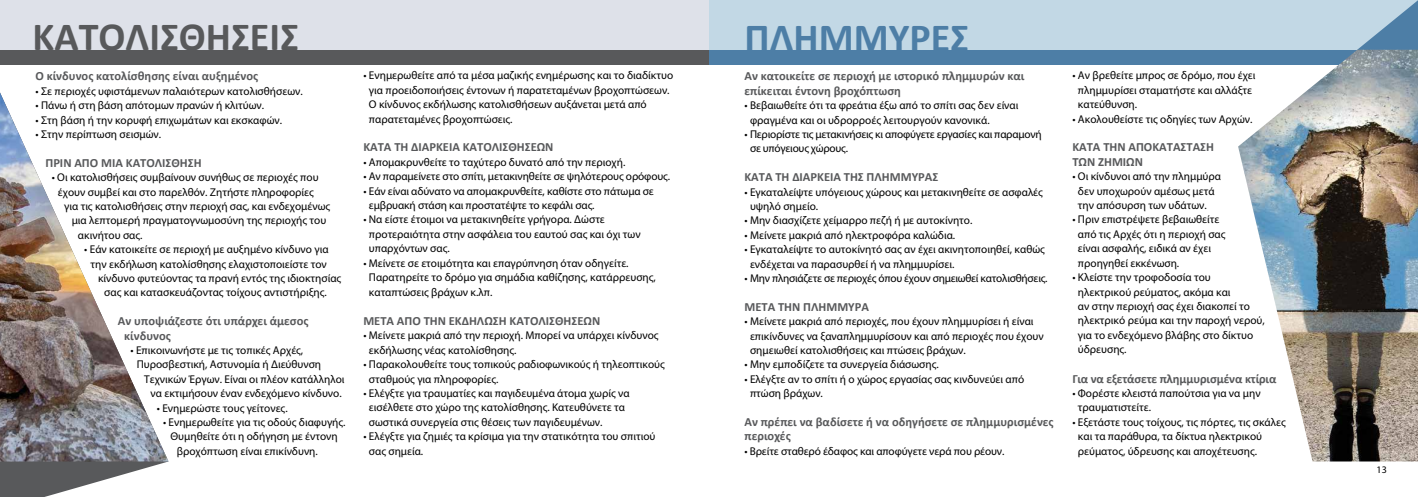
<style>
.page{position:relative;width:1418px;height:497px;background:#fff}
.page>*{position:absolute;margin:0;border:0;box-sizing:border-box;transform-origin:0 0}
.t1{font:700 40px "Calibri";color:#58595b}
.t2{font:700 40px "Calibri";color:#4d7ea6}
.t3{font:700 12.5px/14.4px "Calibri";color:#58595b}
.t4{font:11.25px/14.4px "Myriad Pro";color:#000}
.t5{font:11.25px/14.4px "Myriad Pro";letter-spacing:-.02em;color:#000}
.t6{font:10px "Myriad Pro";color:#000}
</style>
<div class="page">
<div style="left:709px;top:0;width:708px;height:64px;background:#c2d8e5"></div>
<div style="left:709px;top:50px;width:708px;height:14px;background:#4d7ea6"></div>
<svg style="left:1357px;top:1px;width:60px;height:49px"></svg>
<div style="left:0;top:0;width:709px;height:64px;background:#dee1e9"></div>
<svg style="left:0;top:461px;width:168px;height:35px;fill:#58595b"></svg>
<img style="left:0;top:92px;width:168px;height:369px">
<div style="left:0;top:50px;width:709px;height:14px;background:#58595b"></div>
<img style="left:1238px;top:50px;width:179px;height:411px">
<h1 class="t1" style="left:33px;top:12px;width:268px">ΚΑΤΟΛΙΣΘΗΣΕΙΣ</h1>
<p class="t3" style="left:35px;top:69px;width:224px">Ο κίνδυνος κατολίσθησης είναι αυξημένος</p>
<p class="t4" style="left:35px;top:84px;width:269px">• Σε περιοχές υφιστάμενων παλαιότερων κατολισθήσεων.</p>
<p class="t4" style="left:35px;top:98px;width:230px">• Πάνω ή στη βάση απότομων πρανών ή κλιτύων.</p>
<p class="t4" style="left:35px;top:113px;width:248px">• Στη βάση ή την κορυφή επιχωμάτων και εκσκαφών.</p>
<p class="t4" style="left:35px;top:127px;width:127px">• Στην περίπτωση σεισμών.</p>
<p class="t3" style="left:45px;top:155px;width:158px">ΠΡΙΝ ΑΠΟ ΜΙΑ ΚΑΤΟΛΙΣΘΗΣΗ</p>
<p class="t4" style="left:52px;top:170px;width:268px">• Οι κατολισθήσεις συμβαίνουν συνήθως σε περιοχές που</p>
<p class="t4" style="left:58px;top:185px;width:257px">έχουν συμβεί και στο παρελθόν. Ζητήστε πληροφορίες</p>
<p class="t4" style="left:64px;top:199px;width:267px">για τις κατολισθήσεις στην περιοχή σας, και ενδεχομένως</p>
<p class="t4" style="left:72px;top:213px;width:256px">μια λεπτομερή πραγματογνωμοσύνη της περιοχής του</p>
<p class="t4" style="left:78px;top:228px;width:66px">ακινήτου σας.</p>
<p class="t4" style="left:84px;top:242px;width:246px">• Εάν κατοικείτε σε περιοχή με αυξημένο κίνδυνο για</p>
<p class="t4" style="left:90px;top:256px;width:238px">την εκδήλωση κατολίσθησης ελαχιστοποιείστε τον</p>
<p class="t4" style="left:98px;top:271px;width:245px">κίνδυνο φυτεύοντας τα πρανή εντός της ιδιοκτησίας</p>
<p class="t4" style="left:104px;top:285px;width:224px">σας και κατασκευάζοντας τοίχους αντιστήριξης.</p>
<p class="t3" style="left:124px;top:313px;width:186px;text-indent:-6px">Αν υποψιάζεστε ότι υπάρχει άμεσος κίνδυνος</p>
<p class="t4" style="left:130px;top:343px;width:174px">• Επικοινωνήστε με τις τοπικές Αρχές,</p>
<p class="t4" style="left:137px;top:357px;width:186px">Πυροσβεστική, Αστυνομία ή Διεύθυνση</p>
<p class="t4" style="left:144px;top:371px;width:202px">Τεχνικών Έργων. Είναι οι πλέον κατάλληλοι</p>
<p class="t4" style="left:150px;top:386px;width:193px">να εκτιμήσουν έναν ενδεχόμενο κίνδυνο.</p>
<p class="t4" style="left:157px;top:400px;width:132px">• Ενημερώστε τους γείτονες.</p>
<p class="t4" style="left:163px;top:415px;width:184px">• Ενημερωθείτε για τις οδούς διαφυγής.</p>
<p class="t4" style="left:170px;top:429px;width:169px">Θυμηθείτε ότι η οδήγηση με έντονη</p>
<p class="t4" style="left:177px;top:443px;width:143px">βροχόπτωση είναι επικίνδυνη.</p>
<p class="t4" style="left:369px;top:69px;width:306px;text-indent:-6px">• Ενημερωθείτε από τα μέσα μαζικής ενημέρωσης και το διαδίκτυο για προειδοποιήσεις έντονων ή παρατεταμένων βροχοπτώσεων.<br>Ο κίνδυνος εκδήλωσης κατολισθήσεων αυξάνεται μετά από παρατεταμένες βροχοπτώσεις.</p>
<p class="t3" style="left:363px;top:140px;width:192px">ΚΑΤΑ ΤΗ ΔΙΑΡΚΕΙΑ ΚΑΤΟΛΙΣΘΗΣΕΩΝ</p>
<p class="t4" style="left:363px;top:155px;width:263px">• Απομακρυνθείτε το ταχύτερο δυνατό από την περιοχή.</p>
<p class="t4" style="left:363px;top:169px;width:308px">• Αν παραμείνετε στο σπίτι, μετακινηθείτε σε ψηλότερους ορόφους.</p>
<p class="t4" style="left:369px;top:184px;width:286px;text-indent:-6px">• Εάν είναι αδύνατο να απομακρυνθείτε, καθίστε στο πάτωμα σε εμβρυακή στάση και προστατέψτε το κεφάλι σας.</p>
<p class="t4" style="left:369px;top:212px;width:273px;text-indent:-6px">• Να είστε έτοιμοι να μετακινηθείτε γρήγορα. Δώστε προτεραιότητα στην ασφάλεια του εαυτού σας και όχι των υπαρχόντων σας.</p>
<p class="t4" style="left:369px;top:255px;width:288px;text-indent:-6px">• Μείνετε σε ετοιμότητα και επαγρύπνηση όταν οδηγείτε.<br>Παρατηρείτε το δρόμο για σημάδια καθίζησης, κατάρρευσης, καταπτώσεις βράχων κ.λπ.</p>
<p class="t3" style="left:363px;top:313px;width:238px">ΜΕΤΑ ΑΠΟ ΤΗΝ ΕΚΔΗΛΩΣΗ ΚΑΤΟΛΙΣΘΗΣΕΩΝ</p>
<p class="t4" style="left:369px;top:328px;width:291px;text-indent:-6px">• Μείνετε μακριά από την περιοχή. Μπορεί να υπάρχει κίνδυνος εκδήλωσης νέας κατολίσθησης.</p>
<p class="t4" style="left:369px;top:357px;width:297px;text-indent:-6px">• Παρακολουθείτε τους τοπικούς ραδιοφωνικούς ή τηλεοπτικούς σταθμούς για πληροφορίες.</p>
<p class="t4" style="left:369px;top:385px;width:262px;text-indent:-6px">• Ελέγξτε για τραυματίες και παγιδευμένα άτομα χωρίς να εισέλθετε στο χώρο της κατολίσθησης. Κατευθύνετε τα σωστικά συνεργεία στις θέσεις των παγιδευμένων.</p>
<p class="t4" style="left:369px;top:429px;width:288px;text-indent:-6px">• Ελέγξτε για ζημιές τα κρίσιμα για την στατικότητα του σπιτιού σας σημεία.</p>
<h1 class="t2" style="left:744px;top:12px;width:226px">ΠΛΗΜΜΥΡΕΣ</h1>
<p class="t3" style="left:744px;top:69px;width:281px">Αν κατοικείτε σε περιοχή με ιστορικό πλημμυρών και επίκειται έντονη βροχόπτωση</p>
<p class="t4" style="left:750px;top:98px;width:270px;text-indent:-6px">• Βεβαιωθείτε ότι τα φρεάτια έξω από το σπίτι σας δεν είναι φραγμένα και οι υδρορροές λειτουργούν κανονικά.</p>
<p class="t5" style="left:750px;top:127px;width:293px;text-indent:-6px">• Περιορίστε τις μετακινήσεις κι αποφύγετε εργασίες και παραμονή σε υπόγειους χώρους.</p>
<p class="t3" style="left:744px;top:170px;width:195px">ΚΑΤΑ ΤΗ ΔΙΑΡΚΕΙΑ ΤΗΣ ΠΛΗΜΜΥΡΑΣ</p>
<p class="t4" style="left:750px;top:185px;width:294px;text-indent:-6px">• Εγκαταλείψτε υπόγειους χώρους και μετακινηθείτε σε ασφαλές υψηλό σημείο.</p>
<p class="t4" style="left:744px;top:213px;width:229px">• Μην διασχίζετε χείμαρρο πεζή ή με αυτοκίνητο.</p>
<p class="t4" style="left:744px;top:228px;width:212px">• Μείνετε μακριά από ηλεκτροφόρα καλώδια.</p>
<p class="t4" style="left:750px;top:242px;width:296px;text-indent:-6px">• Εγκαταλείψτε το αυτοκίνητό σας αν έχει ακινητοποιηθεί, καθώς ενδέχεται να παρασυρθεί ή να πλημμυρίσει.</p>
<p class="t5" style="left:744px;top:271px;width:304px">• Μην πλησιάζετε σε περιοχές όπου έχουν σημειωθεί κατολισθήσεις.</p>
<p class="t3" style="left:744px;top:299px;width:126px">ΜΕΤΑ ΤΗΝ ΠΛΗΜΜΥΡΑ</p>
<p class="t4" style="left:750px;top:314px;width:295px;text-indent:-6px">• Μείνετε μακριά από περιοχές, που έχουν πλημμυρίσει ή είναι επικίνδυνες να ξαναπλημμυρίσουν και από περιοχές που έχουν σημειωθεί κατολισθήσεις και πτώσεις βράχων.</p>
<p class="t4" style="left:744px;top:357px;width:196px">• Μην εμποδίζετε τα συνεργεία διάσωσης.</p>
<p class="t4" style="left:750px;top:371px;width:276px;text-indent:-6px">• Ελέγξτε αν το σπίτι ή ο χώρος εργασίας σας κινδυνεύει από πτώση βράχων.</p>
<p class="t3" style="left:744px;top:414px;width:311px">Αν πρέπει να βαδίσετε ή να οδηγήσετε σε πλημμυρισμένες περιοχές</p>
<p class="t4" style="left:744px;top:443px;width:261px">• Βρείτε σταθερό έδαφος και αποφύγετε νερά που ρέουν.</p>
<p class="t4" style="left:1077px;top:69px;width:179px;text-indent:-6px">• Αν βρεθείτε μπρος σε δρόμο, που έχει πλημμυρίσει σταματήστε και αλλάξτε κατεύθυνση.</p>
<p class="t4" style="left:1072px;top:112px;width:182px">• Ακολουθείστε τις οδηγίες των Αρχών.</p>
<p class="t3" style="left:1072px;top:140px;width:143px">ΚΑΤΑ ΤΗΝ ΑΠΟΚΑΤΑΣΤΑΣΗ<br>ΤΩΝ ΖΗΜΙΩΝ</p>
<p class="t4" style="left:1077px;top:169px;width:145px;text-indent:-6px">• Οι κίνδυνοι από την πλημμύρα δεν υποχωρούν αμέσως μετά την απόσυρση των υδάτων.</p>
<p class="t4" style="left:1077px;top:212px;width:149px;text-indent:-6px">• Πριν επιστρέψετε βεβαιωθείτε από τις Αρχές ότι η περιοχή σας είναι ασφαλής, ειδικά αν έχει προηγηθεί εκκένωση.</p>
<p class="t4" style="left:1077px;top:270px;width:188px;text-indent:-6px">• Κλείστε την τροφοδοσία του ηλεκτρικού ρεύματος, ακόμα και<br>αν στην περιοχή σας έχει διακοπεί το ηλεκτρικό ρεύμα και την παροχή νερού, για το ενδεχόμενο βλάβης στο δίκτυο ύδρευσης.</p>
<p class="t3" style="left:1072px;top:370px;width:206px">Για να εξετάσετε πλημμυρισμένα κτίρια</p>
<p class="t4" style="left:1077px;top:385px;width:184px;text-indent:-6px">• Φορέστε κλειστά παπούτσια για να μην τραυματιστείτε.</p>
<p class="t4" style="left:1077px;top:414px;width:209px;text-indent:-6px">• Εξετάστε τους τοίχους, τις πόρτες, τις σκάλες και τα παράθυρα, τα δίκτυα ηλεκτρικού ρεύματος, ύδρευσης και αποχέτευσης.</p>
<p class="t6" style="left:1376px;top:463px;width:12px">13</p>
</div>
